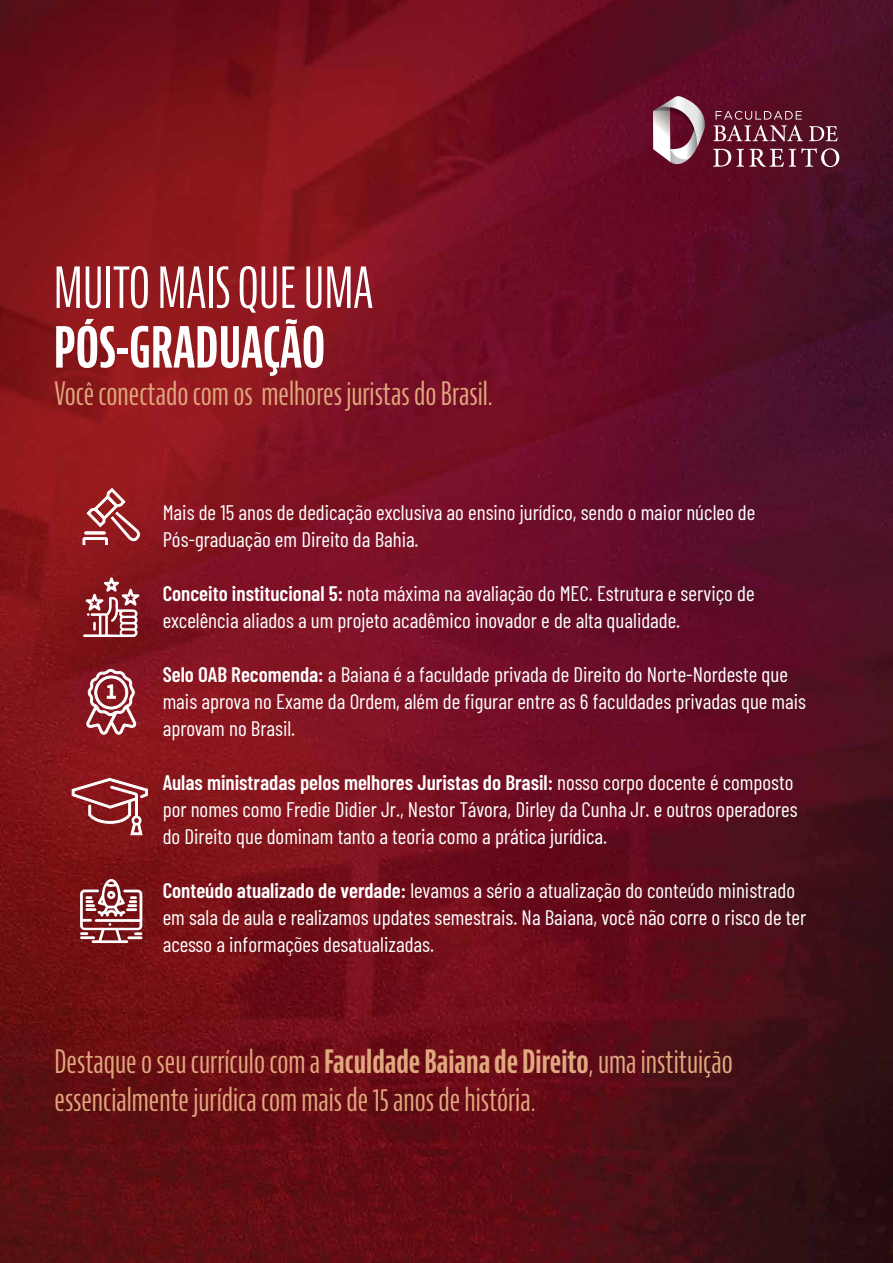
<style>
.page{position:relative;width:893px;height:1263px;background:#fff}
.page>*{position:absolute;margin:0;border:0;box-sizing:border-box;transform-origin:0 0}
.t1{font:extra-condensed 55.2px "Bernino Sans";color:#fff}
.t2{font:700 extra-condensed 55.2px "Bernino Sans";color:#fff}
.t3{font:extra-condensed 31.5px/37.8px "Bernino Sans";color:#e0a87e}
.t4{font:21px/27px "Barlow Condensed";color:#fff}
.s1{font-weight:600}
.s2{font-weight:700}
</style>
<div class="page">
<img style="left:0;top:0;width:893px;height:1263px">
<svg style="left:653px;top:96px;width:53px;height:70px"></svg>
<svg style="left:713px;top:111px;width:90px;height:30px;background:#7c3f51"></svg>
<svg style="left:809px;top:126px;width:29px;height:15px"></svg>
<svg style="left:713px;top:148px;width:126px;height:19px;background:#824a5b"></svg>
<svg style="left:85px;top:668px;width:52px;height:67px"></svg>
<svg style="left:82px;top:487px;width:58px;height:58px"></svg>
<svg style="left:83px;top:577px;width:56px;height:60px"></svg>
<svg style="left:80px;top:877px;width:62px;height:66px"></svg>
<svg style="left:71px;top:778px;width:77px;height:58px"></svg>
<h1 class="t1" style="left:54px;top:257px;width:321px">MUITO MAIS QUE UMA</h1>
<h1 class="t2" style="left:54px;top:316px;width:273px">PÓS-GRADUAÇÃO</h1>
<h2 class="t3" style="left:55px;top:375px;width:440px">Você conectado com os melhores juristas do Brasil.</h2>
<p class="t4" style="left:163px;top:497px;width:594px">Mais de 15 anos de dedicação exclusiva ao ensino jurídico, sendo o maior núcleo de<br>Pós-graduação em Direito da Bahia.</p>
<p class="t4" style="left:163px;top:578px;width:593px"><span class="s1">Conceito institucional 5:</span> nota máxima na avaliação do MEC. Estrutura e serviço de excelência aliados a um projeto acadêmico inovador e de alta qualidade.</p>
<p class="t4" style="left:163px;top:659px;width:645px"><span class="s1">Selo OAB Recomenda:</span> a Baiana é a faculdade privada de Direito do Norte-Nordeste que mais aprova no Exame da Ordem, além de figurar entre as 6 faculdades privadas que mais aprovam no Brasil.</p>
<p class="t4" style="left:163px;top:767px;width:636px"><span class="s1">Aulas ministradas pelos melhores Juristas do Brasil:</span> nosso corpo docente é composto por nomes como Fredie Didier Jr., Nestor Távora, Dirley da Cunha Jr. e outros operadores do Direito que dominam tanto a teoria como a prática jurídica.</p>
<p class="t4" style="left:163px;top:875px;width:645px"><span class="s1">Conteúdo atualizado de verdade:</span> levamos a sério a atualização do conteúdo ministrado em sala de aula e realizamos updates semestrais. Na Baiana, você não corre o risco de ter acesso a informações desatualizadas.</p>
<h2 class="t3" style="left:55px;top:1044px;width:680px">Destaque o seu currículo com a <span class="s2">Faculdade Baiana de Direito</span>, uma instituição essencialmente jurídica com mais de 15 anos de história.</h2>
</div>
